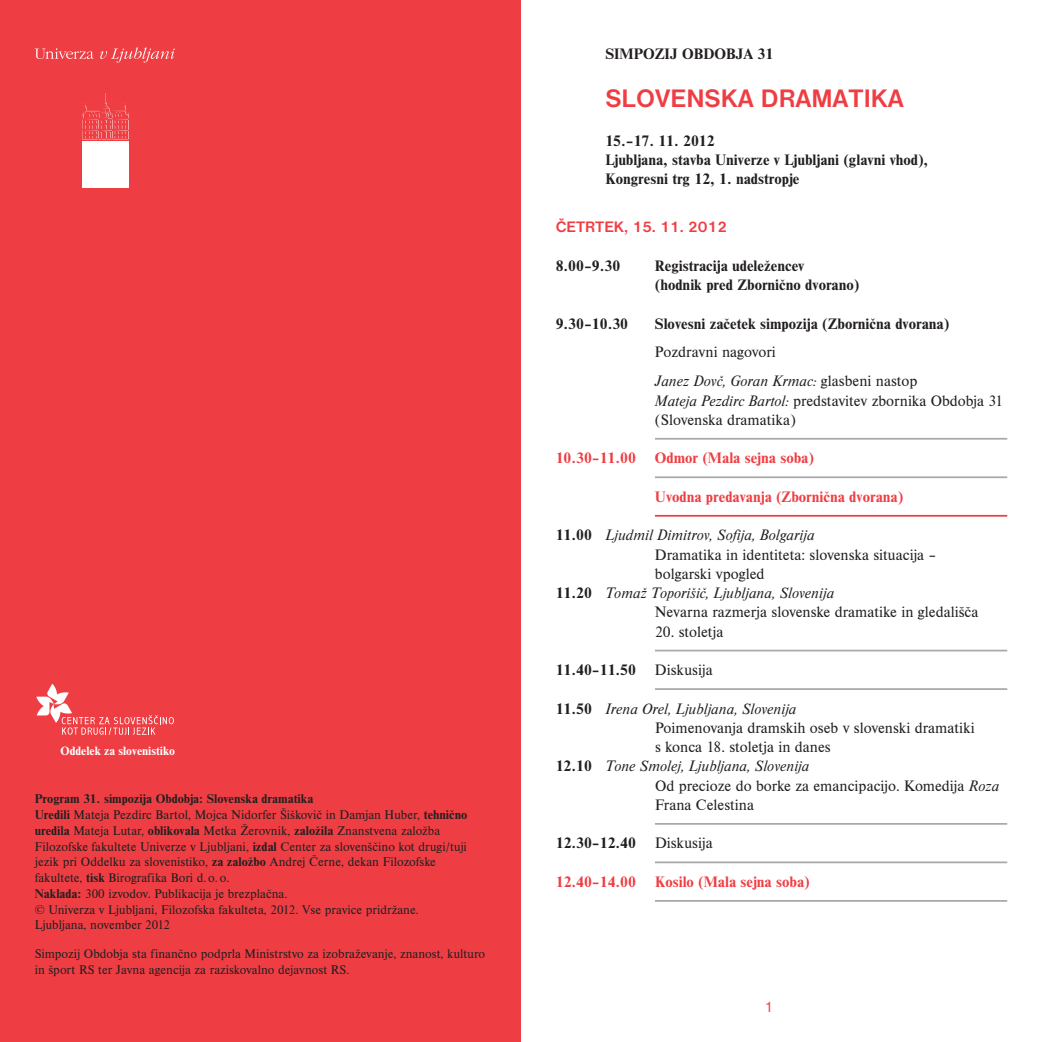
<style>
.page{position:relative;width:1042px;height:1042px;background:#fff}
.page>*{position:absolute;margin:0;border:0;box-sizing:border-box;transform-origin:0 0}
.t1{font:700 26.25px "Nimbus San DCE";color:#ef3e43}
.t2{font:15.75px/28.9px "Nimbus Rom DCE";color:#231f20}
.t3{font:700 15.75px/19.2px "Nimbus Rom DCE";color:#231f20}
.t4{font:italic 15.75px "Nimbus Rom DCE";color:#231f20}
.t5{font:700 15.75px "Nimbus Rom DCE";color:#ef3e43}
.t6{font:700 15.75px "Nimbus San DCE";color:#ef3e43}
.t7{font:15.75px "Nimbus San DCE";color:#ef3e43}
.t8{font:13.12px/15.8px "Nimbus Rom DCE";color:#231f20}
.t9{font:700 12.6px "Nimbus Rom DCE";color:#fff}
.s1{font-weight:700}
.s2{font-style:italic}
.s3{font-weight:700;font-style:normal}
.s4{font-weight:400}
</style>
<div class="page">
<div style="left:0;top:0;width:521px;height:1042px;background:#ef3e43"></div>
<hr style="left:655px;top:515px;width:352px;height:2px;background:#ef3e43">
<hr style="left:655px;top:650px;width:352px;height:1px;background:#a7a9ac">
<hr style="left:655px;top:476px;width:352px;height:2px;background:#a7a9ac">
<hr style="left:655px;top:438px;width:352px;height:2px;background:#a7a9ac">
<hr style="left:655px;top:688px;width:352px;height:2px;background:#a7a9ac">
<hr style="left:655px;top:823px;width:352px;height:2px;background:#a7a9ac">
<hr style="left:655px;top:861px;width:352px;height:2px;background:#a7a9ac">
<hr style="left:655px;top:900px;width:352px;height:2px;background:#a7a9ac">
<svg style="left:36px;top:683px;width:138px;height:52px"></svg>
<svg style="left:35px;top:48px;width:59px;height:11px"></svg>
<svg style="left:100px;top:47px;width:75px;height:16px"></svg>
<div style="left:82px;top:141px;width:47px;height:46px;background:#fff"></div>
<svg style="left:82px;top:93px;width:47px;height:46px"></svg>
<p class="t9" style="left:61px;top:743px;width:116px">Oddelek za slovenistiko</p>
<p class="t8" style="left:35px;top:791px;width:434px"><span class="s1">Program 31. simpozija Obdobja: Slovenska dramatika<br>Uredili</span> Mateja Pezdirc Bartol, Mojca Nidorfer Šiškovič in Damjan Huber, <span class="s1">tehnično uredila</span> Mateja Lutar, <span class="s1">oblikovala</span> Metka Žerovnik, <span class="s1">založila</span> Znanstvena založba Filozofske fakultete Univerze v Ljubljani, <span class="s1">izdal</span> Center za slovenščino kot drugi/tuji jezik pri Oddelku za slovenistiko, <span class="s1">za založbo</span> Andrej Černe, dekan Filozofske fakultete, <span class="s1">tisk</span> Birografika Bori d. o. o.<br><span class="s1">Naklada:</span> 300 izvodov. Publikacija je brezplačna.<br>© Univerza v Ljubljani, Filozofska fakulteta, 2012. Vse pravice pridržane.<br>Ljubljana, november 2012</p>
<p class="t8" style="left:35px;top:945px;width:452px">Simpozij Obdobja sta finančno podprla Ministrstvo za izobraževanje, znanost, kulturo in šport RS ter Javna agencija za raziskovalno dejavnost RS.</p>
<p class="t3" style="left:605px;top:45px;width:10px">SIMPOZIJ</p>
<p class="t3" style="left:682px;top:45px;width:12px">OBDOBJA</p>
<p class="t3" style="left:757px;top:45px;width:17px">31</p>
<h1 class="t1" style="left:605px;top:84px;width:300px">SLOVENSKA DRAMATIKA</h1>
<p class="t3" style="left:605px;top:131px;width:324px">15.–17. 11. 2012<br>Ljubljana, stavba Univerze v Ljubljani (glavni vhod),<br>Kongresni trg 12, 1. nadstropje</p>
<p class="t6" style="left:556px;top:218px;width:173px">ČETRTEK, 15. 11. 2012</p>
<p class="t3" style="left:556px;top:256px;width:88px">8.00–9.30 R</p>
<p class="t3" style="left:655px;top:256px;width:206px;text-indent:10px">egistracija udeležencev<br>(hodnik pred Zbornično dvorano)</p>
<p class="t3" style="left:556px;top:314px;width:395px">9.30–10.30 Slovesni začetek simpozija (Zbornična dvorana)</p>
<p class="t2" style="left:655px;top:338px;width:264px">Pozdravni nagovori<br><span class="s2">Janez Dovč, Goran Krmac:</span> glasbeni nastop</p>
<p class="t2" style="left:655px;top:391px;width:349px;line-height:19.2px"><span class="s2">Mateja Pezdirc Bartol:</span> predstavitev zbornika Obdobja 31 (Slovenska dramatika)</p>
<p class="t5" style="left:556px;top:449px;width:260px">10.30–11.00 Odmor (Mala sejna soba)</p>
<p class="t5" style="left:655px;top:488px;width:250px">Uvodna predavanja (Zbornična dvorana)</p>
<p class="t4" style="left:556px;top:527px;width:260px"><span class="s3">11.00</span> Ljudmil Dimitrov, Sofija, Bolgarija</p>
<p class="t2" style="left:655px;top:540px;width:283px">Dramatika in identiteta: slovenska situacija –</p>
<p class="t2" style="left:655px;top:559px;width:111px">bolgarski vpogled</p>
<p class="t4" style="left:556px;top:584px;width:280px"><span class="s3">11.20</span> Tomaž Toporišič, Ljubljana, Slovenija</p>
<p class="t2" style="left:655px;top:598px;width:325px">Nevarna razmerja slovenske dramatike in gledališča</p>
<p class="t2" style="left:655px;top:617px;width:70px">20. stoletja</p>
<p class="t3" style="left:556px;top:660px;width:158px">11.40–11.50 <span class="s4">Diskusija</span></p>
<p class="t4" style="left:556px;top:700px;width:242px"><span class="s3">11.50</span> Irena Orel, Ljubljana, Slovenija</p>
<p class="t2" style="left:655px;top:713px;width:321px">Poimenovanja dramskih oseb v slovenski dramatiki</p>
<p class="t2" style="left:655px;top:732px;width:177px">s konca 18. stoletja in danes</p>
<p class="t4" style="left:556px;top:758px;width:255px"><span class="s3">12.10</span> Tone Smolej, Ljubljana, Slovenija</p>
<p class="t2" style="left:655px;top:771px;width:346px">Od precioze do borke za emancipacijo. Komedija <span class="s2">Roza</span></p>
<p class="t2" style="left:655px;top:790px;width:101px">Frana Celestina</p>
<p class="t3" style="left:556px;top:834px;width:158px">12.30–12.40 <span class="s4">Diskusija</span></p>
<p class="t5" style="left:556px;top:873px;width:255px">12.40–14.00 Kosilo (Mala sejna soba)</p>
<p class="t7" style="left:764px;top:997px;width:11px">1</p>
</div>
